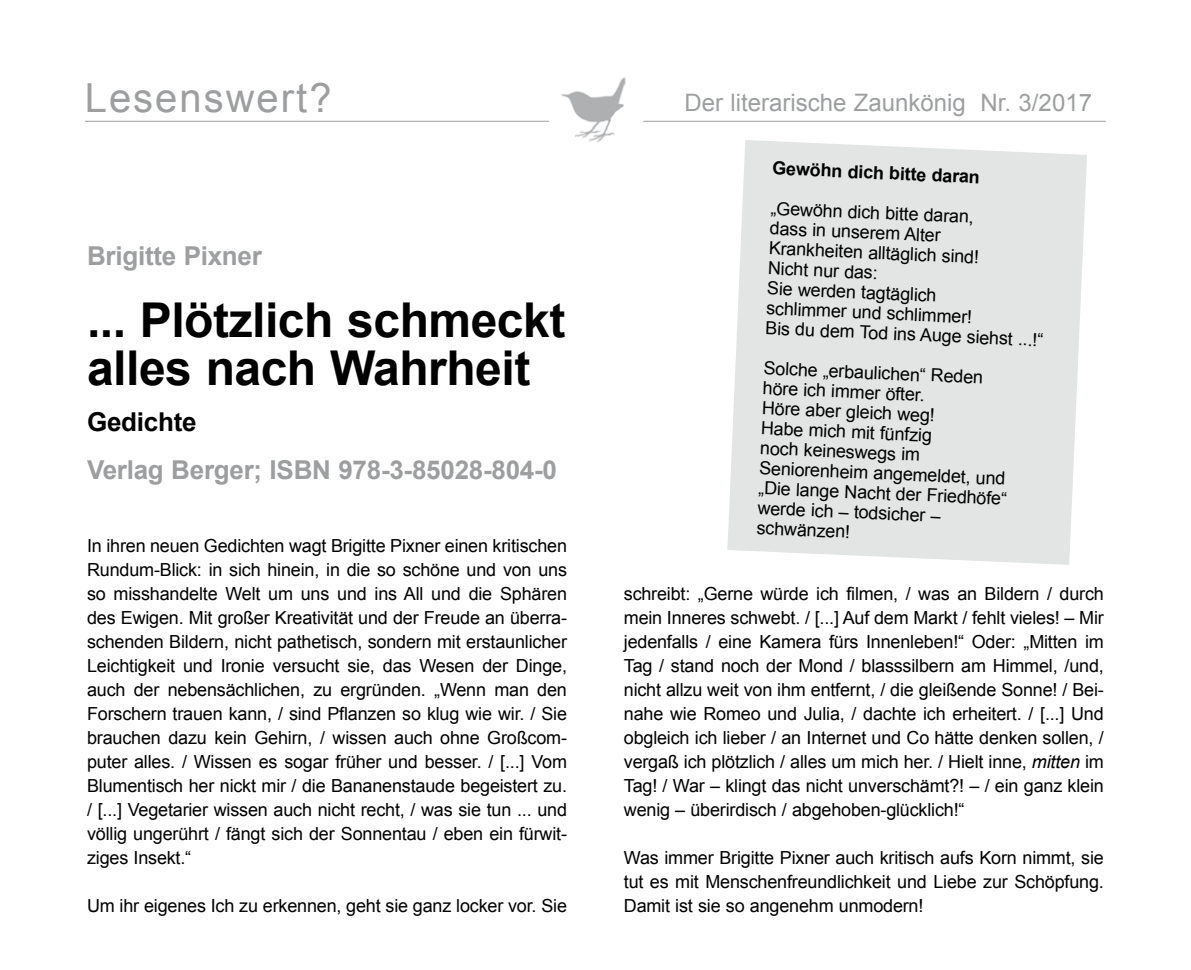
<style>
.page{position:relative;width:1191px;height:970px;background:#fff}
.page>*{position:absolute;margin:0;border:0;box-sizing:border-box;transform-origin:0 0}
.t1{font:700 48px/48px "Arial";letter-spacing:-.01em;color:#000}
.t2{font:40px "Arial";letter-spacing:.05em;color:#9c9e9f}
.t3{font:700 26px "Arial";letter-spacing:-.01em;color:#9c9e9f}
.t4{font:700 26px "Arial";letter-spacing:-.01em;color:#000}
.t5{font:24px "Arial";color:#9c9e9f}
.t6{font:18px/24px "Arial";letter-spacing:-.01em;color:#000;text-align:justify}
.t7{font:700 18px "Arial";color:#000}
.s1{font-style:italic}
</style>
<div class="page">
<svg style="left:727px;top:140px;width:360px;height:425px;background:#e5e6e6"></svg>
<hr style="left:85px;top:121px;width:1021px;height:1px;background:#9c9e9f">
<div style="left:547px;top:60px;width:92px;height:92px;background:#fff;border-radius:50%"></div>
<div style="left:553px;top:60px;width:92px;height:92px;background:#fff;border-radius:50%"></div>
<img style="left:561px;top:77px;width:65px;height:66px">
<h2 class="t2" style="left:85px;top:72px;width:248px">Lesenswert?</h2>
<h3 class="t5" style="left:684px;top:87px;width:409px">Der literarische Zaunkönig Nr. 3/2017</h3>
<h3 class="t3" style="left:87px;top:238px;width:176px">Brigitte Pixner</h3>
<h1 class="t1" style="left:87px;top:297px;width:480px">... Plötzlich schmeckt alles nach Wahrheit</h1>
<h3 class="t4" style="left:87px;top:404px;width:111px">Gedichte</h3>
<h3 class="t3" style="left:87px;top:452px;width:471px">Verlag Berger; ISBN 978-3-85028-804-0</h3>
<p class="t6" style="left:87px;top:534px;width:481px">In ihren neuen Gedichten wagt Brigitte Pixner einen kritischen Rundum-Blick: in sich hinein, in die so schöne und von uns so misshandelte Welt um uns und ins All und die Sphären des Ewigen. Mit großer Kreativität und der Freude an überra&shy;schenden Bildern, nicht pathetisch, sondern mit erstaunlicher Leichtigkeit und Ironie versucht sie, das Wesen der Dinge, auch der nebensächlichen, zu ergründen. „Wenn man den Forschern trauen kann, / sind Pflanzen so klug wie wir. / Sie brauchen dazu kein Gehirn, / wissen auch ohne Großcom&shy;puter alles. / Wissen es sogar früher und besser. / [...] Vom Blumentisch her nickt mir / die Bananenstaude begeistert zu. / [...] Vegetarier wissen auch nicht recht, / was sie tun ... und völlig ungerührt / fängt sich der Sonnentau / eben ein fürwit&shy;ziges Insekt.“</p>
<p class="t6" style="left:87px;top:894px;width:481px">Um ihr eigenes Ich zu erkennen, geht sie ganz locker vor. Sie</p>
<p class="t7" style="left:773px;top:155px;width:209px;rotate:3deg">Gewöhn dich bitte daran</p>
<p class="t6" style="left:771px;top:197px;width:281px;line-height:20px;text-align:left;rotate:3deg">„Gewöhn dich bitte daran,<br>dass in unserem Alter<br>Krankheiten alltäglich sind!<br>Nicht nur das:<br>Sie werden tagtäglich<br>schlimmer und schlimmer!<br>Bis du dem Tod ins Auge siehst ...!“</p>
<p class="t6" style="left:764px;top:357px;width:251px;line-height:20px;text-align:left;rotate:3deg">Solche „erbaulichen“ Reden höre ich immer öfter.<br>Höre aber gleich weg!<br>Habe mich mit fünfzig<br>noch keineswegs im<br>Seniorenheim angemeldet, und „Die lange Nacht der Friedhöfe“ werde ich – todsicher – schwänzen!</p>
<p class="t6" style="left:624px;top:582px;width:481px">schreibt: „Gerne würde ich filmen, / was an Bildern / durch mein Inneres schwebt. / [...] Auf dem Markt / fehlt vieles! – Mir jedenfalls / eine Kamera fürs Innenleben!“ Oder: „Mitten im Tag / stand noch der Mond / blasssilbern am Himmel, /und, nicht allzu weit von ihm entfernt, / die gleißende Sonne! / Bei&shy;nahe wie Romeo und Julia, / dachte ich erheitert. / [...] Und obgleich ich lieber / an Internet und Co hätte denken sollen, / vergaß ich plötzlich / alles um mich her. / Hielt inne, <span class="s1">mitten</span> im Tag! / War – klingt das nicht unverschämt?! – / ein ganz klein wenig – überirdisch / abgehoben-glücklich!“</p>
<p class="t6" style="left:624px;top:846px;width:481px">Was immer Brigitte Pixner auch kritisch aufs Korn nimmt, sie tut es mit Menschenfreundlichkeit und Liebe zur Schöpfung.<br>Damit ist sie so angenehm unmodern!</p>
</div>
